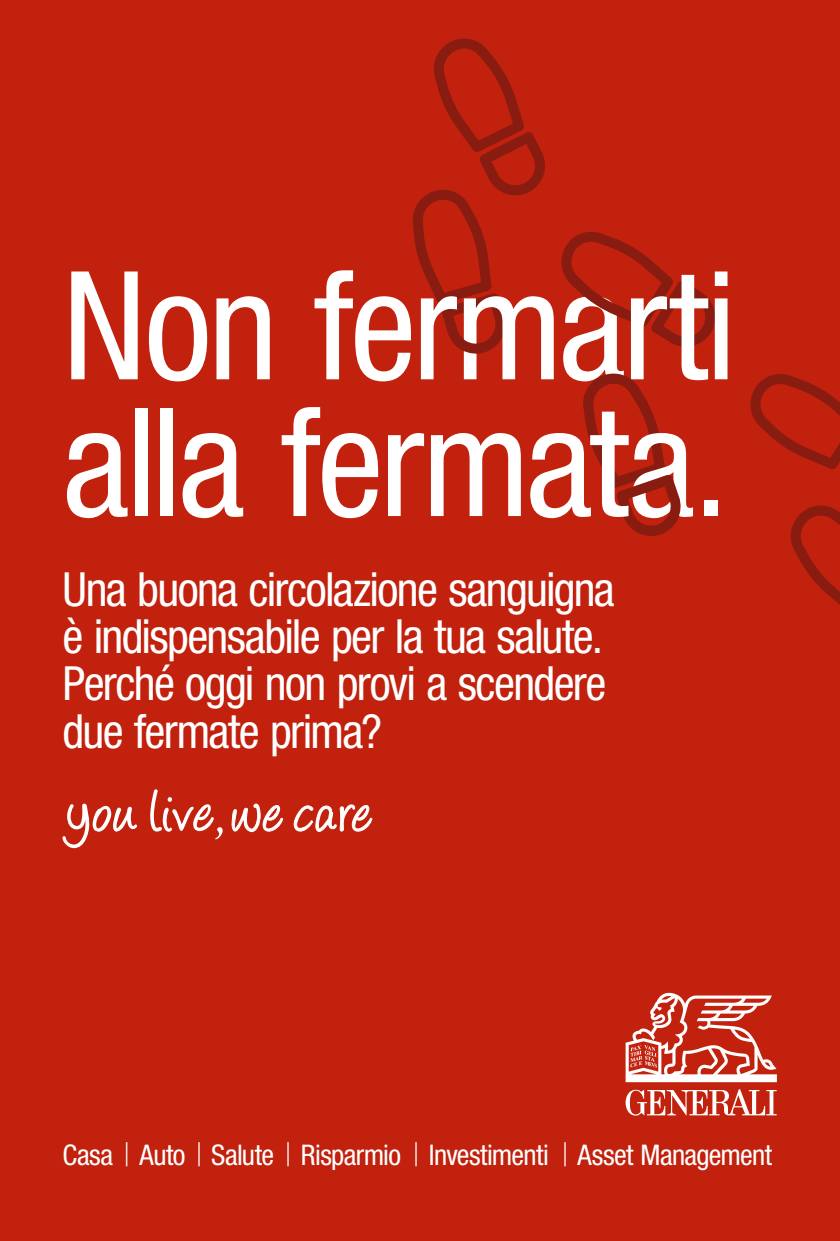
<style>
.page{position:relative;width:840px;height:1241px;background:#fff}
.page>*{position:absolute;margin:0;border:0;box-sizing:border-box;transform-origin:0 0}
.t1{font:condensed 150.85px/136.7px "Helvetica Neue LT Std";letter-spacing:-.025em;color:#fff}
.t2{font:condensed 47.15px/47.1px "Helvetica Neue LT Std";letter-spacing:-.035em;color:#fff}
.t3{font:condensed 28.45px "Helvetica Neue LT Std";letter-spacing:-.02em;color:#fff}
.s1{font-family:"Helvetica Neue";font-weight:300;font-stretch:normal;font-size:24.07px}
</style>
<div class="page">
<div style="left:0;top:0;width:840px;height:1240px;background:#c1210d"></div>
<svg style="left:625px;top:1089px;width:151px;height:26px"></svg>
<svg style="left:625px;top:992px;width:152px;height:89px"></svg>
<svg style="left:790px;top:505px;width:50px;height:100px"></svg>
<svg style="left:750px;top:374px;width:90px;height:95px"></svg>
<svg style="left:232px;top:803px;width:51px;height:29px"></svg>
<svg style="left:293px;top:804px;width:79px;height:28px"></svg>
<svg style="left:63px;top:803px;width:74px;height:45px"></svg>
<svg style="left:150px;top:789px;width:73px;height:50px"></svg>
<svg style="left:583px;top:373px;width:98px;height:163px"></svg>
<svg style="left:412px;top:38px;width:303px;height:316px"></svg>
<h1 class="t1" style="left:63px;top:256px;width:675px">Non fermarti alla fermata.</h1>
<p class="t2" style="left:63px;top:565px;width:554px">Una buona circolazione sanguigna è indispensabile per la tua salute.<br>Perché oggi non provi a scendere due fermate prima?</p>
<p class="t3" style="left:63px;top:1138px;width:711px">Casa <span class="s1">|</span> Auto <span class="s1">|</span> Salute <span class="s1">|</span> Risparmio <span class="s1">|</span> Investimenti <span class="s1">|</span> Asset Management</p>
</div>
